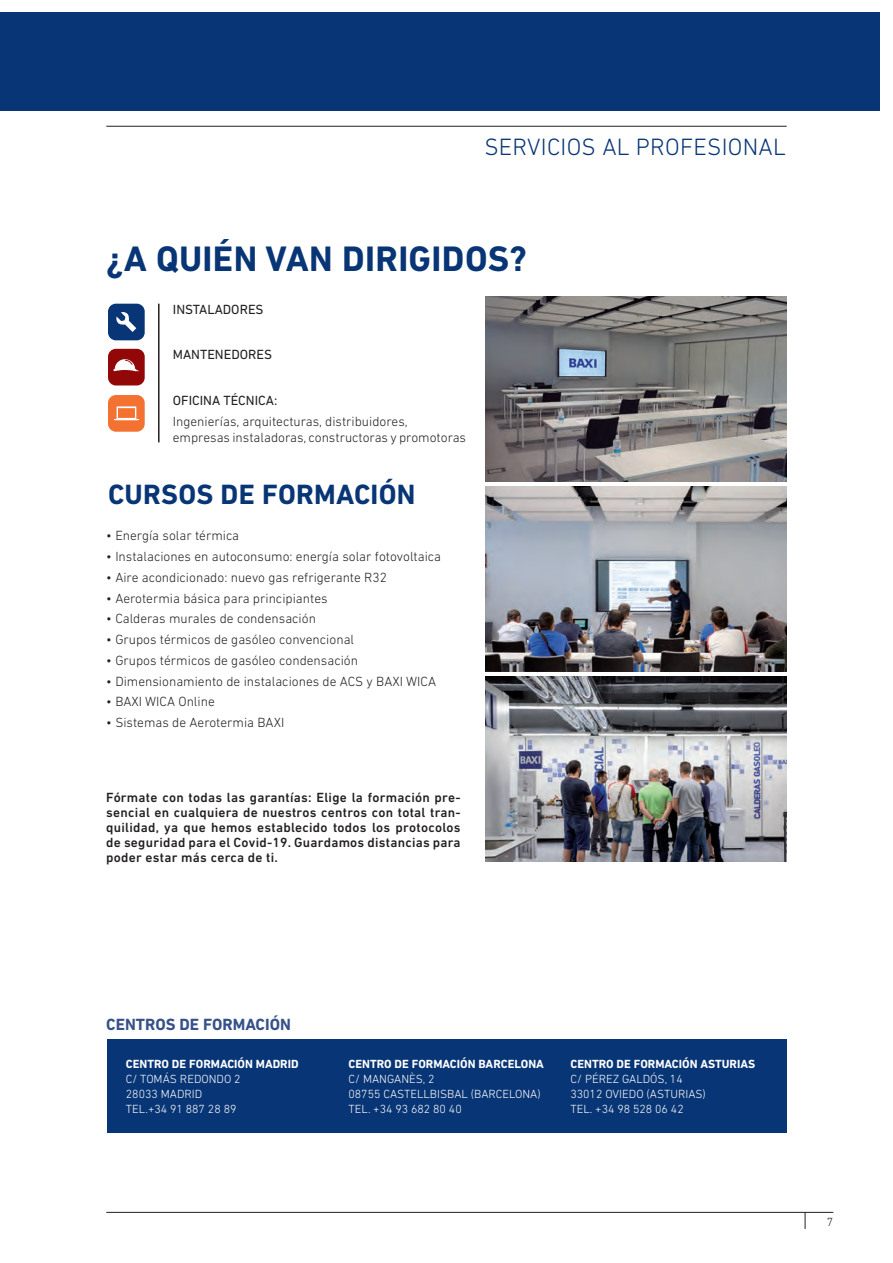
<style>
.page{position:relative;width:893px;height:1263px;background:#fff}
.page>*{position:absolute;margin:0;border:0;box-sizing:border-box;transform-origin:0 0}
.t1{font:700 36px "DIN Next LT Pro";letter-spacing:.01em;color:#083575}
.t2{font:700 28.35px "DIN Next LT Pro";letter-spacing:.01em;color:#083575}
.t3{font:300 24px "DIN Next LT Pro";letter-spacing:.01em;color:#083575}
.t4{font:700 16.5px "DIN Next LT Pro";color:#365089}
.t5{font:300 13.5px "DIN Next LT Pro";color:#231f20}
.t6{font:500 13.5px/15px "DIN Next LT Pro";letter-spacing:.02em;color:#231f20;text-align:justify}
.t7{font:13.5px "DIN Next LT Pro";color:#231f20}
.t8{font:300 12px/15px "DIN Next LT Pro";color:#fff}
.t9{font:700 12px "DIN Next LT Pro";color:#fff}
.t10{font:300 12px "DIN Next LT Pro";color:#231f20}
</style>
<div class="page">
<img style="left:485px;top:487px;width:302px;height:185px">
<hr style="left:106px;top:1212px;width:727px;height:1px;background:#231f20">
<svg style="left:805px;top:1212px;width:1px;height:17px"></svg>
<div style="left:0;top:12px;width:880px;height:98px;background:#083575"></div>
<hr style="left:106px;top:126px;width:681px;height:1px;background:#231f20">
<div style="left:107px;top:1039px;width:680px;height:94px;background:#083575"></div>
<img style="left:485px;top:297px;width:302px;height:185px">
<img style="left:485px;top:677px;width:302px;height:184px">
<hr style="left:158px;top:304px;width:2px;height:138px;background:#231f20">
<div style="left:108px;top:304px;width:37px;height:36px;background:#083575;border-radius:8px"></div>
<div style="left:108px;top:349px;width:37px;height:36px;background:#920707;border-radius:8px"></div>
<div style="left:108px;top:395px;width:37px;height:37px;background:#f37131;border-radius:8px"></div>
<svg style="left:113px;top:359px;width:26px;height:12px"></svg>
<svg style="left:116px;top:312px;width:20px;height:20px"></svg>
<svg style="left:114px;top:406px;width:25px;height:15px"></svg>
<p class="t3" style="left:484px;top:133px;width:303px">SERVICIOS AL PROFESIONAL</p>
<p class="t1" style="left:106px;top:237px;width:422px">¿A QUIÉN VAN DIRIGIDOS?</p>
<p class="t7" style="left:173px;top:301px;width:92px">INSTALADORES</p>
<p class="t7" style="left:173px;top:346px;width:101px">MANTENEDORES</p>
<p class="t7" style="left:173px;top:393px;width:106px">OFICINA TÉCNICA:</p>
<p class="t5" style="left:173px;top:413px;width:236px">Ingenierías, arquitecturas, distribuidores,</p>
<p class="t5" style="left:173px;top:430px;width:295px">empresas instaladoras, constructoras y promotoras</p>
<p class="t2" style="left:108px;top:478px;width:309px">CURSOS DE FORMACIÓN</p>
<p class="t5" style="left:106px;top:528px;width:134px">• Energía solar térmica</p>
<p class="t5" style="left:106px;top:549px;width:336px">• Instalaciones en autoconsumo: energía solar fotovoltaica</p>
<p class="t5" style="left:106px;top:569px;width:282px">• Aire acondicionado: nuevo gas refrigerante R32</p>
<p class="t5" style="left:106px;top:590px;width:223px">• Aerotermia básica para principiantes</p>
<p class="t5" style="left:106px;top:611px;width:211px">• Calderas murales de condensación</p>
<p class="t5" style="left:106px;top:632px;width:249px">• Grupos térmicos de gasóleo convencional</p>
<p class="t5" style="left:106px;top:652px;width:253px">• Grupos térmicos de gasóleo condensación</p>
<p class="t5" style="left:106px;top:673px;width:331px">• Dimensionamiento de instalaciones de ACS y BAXI WICA</p>
<p class="t5" style="left:106px;top:694px;width:110px">• BAXI WICA Online</p>
<p class="t5" style="left:106px;top:715px;width:180px">• Sistemas de Aerotermia BAXI</p>
<p class="t6" style="left:106px;top:789px;width:356px">Fórmate con todas las garantías: Elige la formación pre&shy;sencial en cualquiera de nuestros centros con total tran&shy;quilidad, ya que hemos establecido todos los protocolos de seguridad para el Covid-19. Guardamos distancias para poder estar más cerca de ti.</p>
<p class="t4" style="left:106px;top:1014px;width:186px">CENTROS DE FORMACIÓN</p>
<p class="t9" style="left:126px;top:1057px;width:174px">CENTRO DE FORMACIÓN MADRID</p>
<p class="t8" style="left:126px;top:1071px;width:116px">C/ TOMÁS REDONDO 2</p>
<p class="t8" style="left:126px;top:1086px;width:78px">28033 MADRID</p>
<p class="t8" style="left:126px;top:1101px;width:112px">TEL.+34 91 887 28 89</p>
<p class="t9" style="left:348px;top:1057px;width:197px">CENTRO DE FORMACIÓN BARCELONA</p>
<p class="t8" style="left:348px;top:1071px;width:88px">C/ MANGANÈS, 2</p>
<p class="t8" style="left:348px;top:1086px;width:194px">08755 CASTELLBISBAL (BARCELONA)<br>TEL. +34 93 682 80 40</p>
<p class="t9" style="left:570px;top:1057px;width:186px">CENTRO DE FORMACIÓN ASTURIAS</p>
<p class="t8" style="left:570px;top:1071px;width:114px">C/ PÉREZ GALDÓS, 14</p>
<p class="t8" style="left:570px;top:1086px;width:137px">33012 OVIEDO (ASTURIAS)</p>
<p class="t8" style="left:570px;top:1101px;width:115px">TEL. +34 98 528 06 42</p>
<p class="t10" style="left:827px;top:1215px;width:8px">7</p>
</div>
